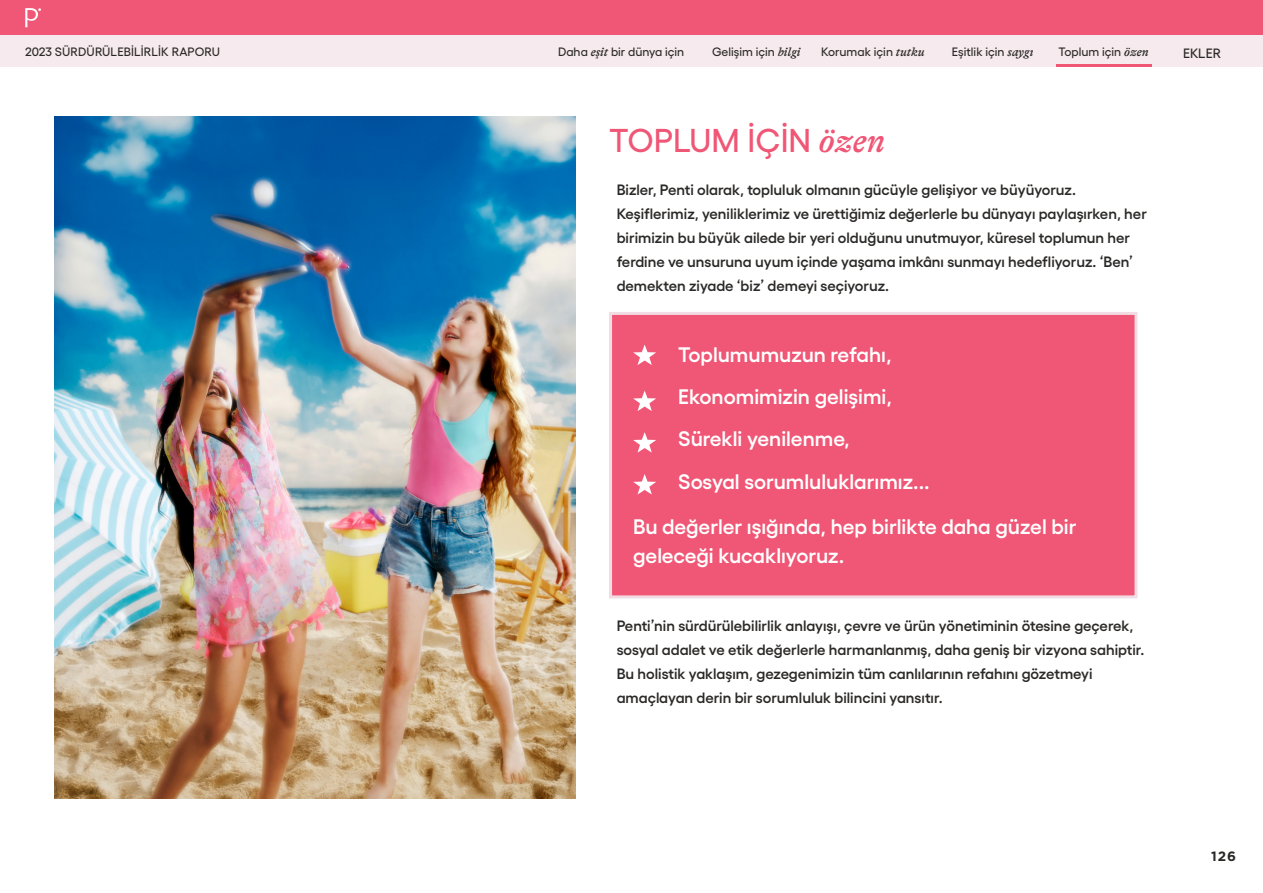
<style>
.page{position:relative;width:1263px;height:893px;background:#fff}
.page>*{position:absolute;margin:0;border:0;box-sizing:border-box;transform-origin:0 0}
.t1{font:500 33px "Yellix";color:#f05675}
.t2{font:600 21px/42.3px "Yellix";color:#fff}
.t3{font:600 15px/24px "Yellix";color:#2a2927}
.t4{font:500 13.5px "Yellix";color:#2a2927}
.t5{font:700 13.5px "Gotham";color:#2a2927}
.t6{font:500 12.15px "Yellix";color:#2a2927}
.s1{font-family:"GT Alpina";font-style:italic}
</style>
<div class="page">
<div style="left:0;top:0;width:1263px;height:38px;background:#f05675"></div>
<div style="left:0;top:35px;width:1263px;height:31px;background:#f6eaee"></div>
<svg style="left:25px;top:8px;width:16px;height:19px"></svg>
<hr style="left:1056px;top:64px;width:95px;height:2px;background:#f05775">
<img style="left:54px;top:117px;width:522px;height:681px">
<div style="left:609px;top:312px;width:528px;height:286px;background:#f05675;border:3px solid #f0dce2"></div>
<svg style="left:633px;top:345px;width:23px;height:20px"></svg>
<svg style="left:633px;top:391px;width:23px;height:20px"></svg>
<svg style="left:633px;top:432px;width:23px;height:21px"></svg>
<svg style="left:633px;top:474px;width:23px;height:20px"></svg>
<p class="t6" style="left:25px;top:43px;width:196px">2023 SÜRDÜRÜLEBİLİRLİK RAPORU</p>
<p class="t6" style="left:558px;top:43px;width:128px">Daha <span class="s1">eşit</span> bir dünya i̇çin</p>
<p class="t6" style="left:712px;top:43px;width:91px">Gelişim için <span class="s1">bi̇lgi̇</span></p>
<p class="t6" style="left:821px;top:43px;width:105px">Korumak için <span class="s1">tutku</span></p>
<p class="t6" style="left:952px;top:43px;width:82px">Eşitlik için <span class="s1">saygı</span></p>
<p class="t6" style="left:1058px;top:43px;width:91px">Toplum için <span class="s1">özen</span></p>
<p class="t4" style="left:1183px;top:42px;width:39px">EKLER</p>
<h1 class="t1" style="left:609px;top:114px;width:277px">TOPLUM İÇİN <span class="s1">özen</span></h1>
<p class="t3" style="left:617px;top:176px;width:532px">Bizler, Penti olarak, topluluk olmanın gücüyle gelişiyor ve büyüyoruz.<br>Keşiflerimiz, yeniliklerimiz ve ürettiğimiz değerlerle bu dünyayı paylaşırken, her birimizin bu büyük ailede bir yeri olduğunu unutmuyor, küresel toplumun her ferdine ve unsuruna uyum içinde yaşama imkânı sunmayı hedefliyoruz. ‘Ben’ demekten ziyade ‘biz’ demeyi seçiyoruz.</p>
<h2 class="t2" style="left:678px;top:331px;width:253px">Toplumumuzun refahı,<br>Ekonomimizin gelişimi,<br>Sürekli yenilenme,<br>Sosyal sorumluluklarımız...</h2>
<h2 class="t2" style="left:633px;top:510px;width:445px;line-height:28.8px">Bu değerler ışığında, hep birlikte daha güzel bir geleceği kucaklıyoruz.</h2>
<p class="t3" style="left:617px;top:612px;width:529px">Penti’nin sürdürülebilirlik anlayışı, çevre ve ürün yönetiminin ötesine geçerek, sosyal adalet ve etik değerlerle harmanlanmış, daha geniş bir vizyona sahiptir.<br>Bu holistik yaklaşım, gezegenimizin tüm canlılarının refahını gözetmeyi amaçlayan derin bir sorumluluk bilincini yansıtır.</p>
<p class="t5" style="left:1211px;top:847px;width:26px">126</p>
</div>
